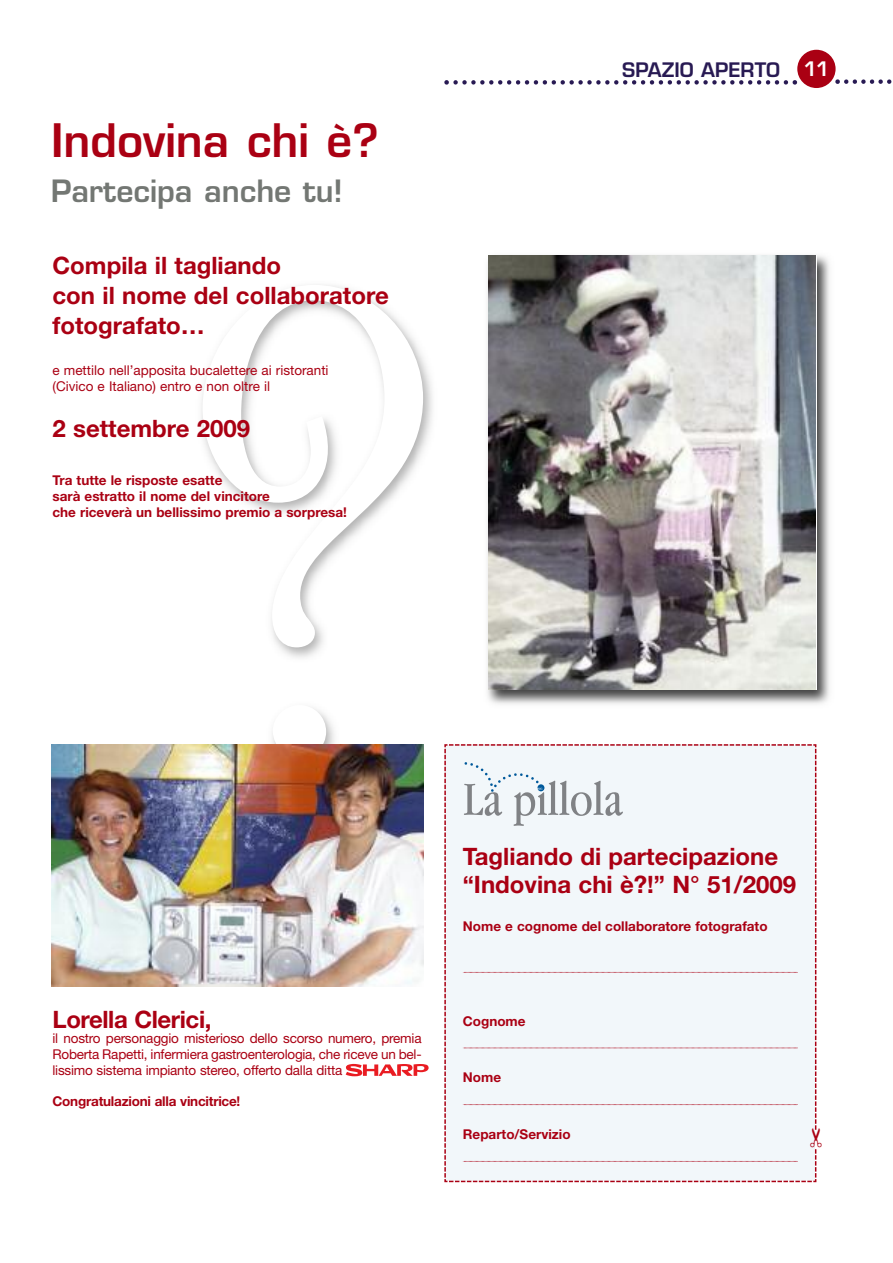
<style>
.page{position:relative;width:893px;height:1263px;background:#fff}
.page>*{position:absolute;margin:0;border:0;box-sizing:border-box;transform-origin:0 0}
.t1{font:600 45px "Eurostile";color:#aa0013}
.t2{font:600 30px "Eurostile";color:#737773}
.t3{font:700 24px/30px "Helvetica Neue";color:#aa0013}
.t4{font:600 19.5px "Eurostile";color:#281a53}
.t5{font:13.5px/15.8px "Helvetica Neue";color:#aa0013}
.t6{font:700 13.5px/15.8px "Helvetica Neue";color:#aa0013}
.s1{color:#fff}
</style>
<div class="page">
<svg style="left:835px;top:79px;width:57px;height:5px"></svg>
<svg style="left:444px;top:80px;width:353px;height:5px"></svg>
<div style="left:797px;top:50px;width:39px;height:38px;background:#aa0013;border-radius:50%"></div>
<img style="left:201px;top:358px;width:232px;height:418px">
<svg style="left:203px;top:285px;width:220px;height:459px"></svg>
<img style="left:487px;top:255px;width:343px;height:449px">
<img style="left:488px;top:255px;width:328px;height:435px">
<img style="left:51px;top:744px;width:372px;height:242px">
<svg style="left:346px;top:1064px;width:83px;height:12px"></svg>
<div style="left:444px;top:744px;width:373px;height:439px;background:#f2f7fa"></div>
<h1 class="t1" style="left:51px;top:123px;width:329px">Indovina chi è?</h1>
<h2 class="t2" style="left:51px;top:180px;width:293px">Partecipa anche tu!</h2>
<h3 class="t3" style="left:53px;top:252px;width:338px">Compila il tagliando<br>con il nome del collaboratore fotografato…</h3>
<p class="t5" style="left:53px;top:364px;width:278px">e mettilo nell’apposita bucalettere ai ristoranti (Civico e Italiano) entro e non oltre il</p>
<h3 class="t3" style="left:53px;top:415px;width:199px">2 settembre 2009</h3>
<p class="t6" style="left:53px;top:474px;width:296px">Tra tutte le risposte esatte<br>sarà estratto il nome del vincitore<br>che riceverà un bellissimo premio a sorpresa!</p>
<h3 class="t4" style="left:622px;top:62px;width:209px">SPAZIO APERTO <span class="s1">11</span></h3>
<h3 class="t3" style="left:53px;top:1006px;width:160px">Lorella Clerici,</h3>
<p class="t5" style="left:53px;top:1032px;width:371px;text-align:justify">il nostro personaggio misterioso dello scorso numero, premia Roberta Rapetti, infermiera gastroenterologia, che riceve un bel&shy;lissimo sistema impianto stereo, offerto dalla ditta</p>
<p class="t6" style="left:53px;top:1095px;width:189px">Congratulazioni alla vincitrice!</p>
<h3 class="t3" style="left:463px;top:844px;width:335px;line-height:28.5px">Tagliando di partecipazione “Indovina chi è?!” N° 51/2009</h3>
<p class="t6" style="left:463px;top:920px;width:306px">Nome e cognome del collaboratore fotografato</p>
<p class="t6" style="left:463px;top:1014px;width:64px">Cognome</p>
<p class="t6" style="left:463px;top:1071px;width:40px">Nome</p>
<p class="t6" style="left:463px;top:1128px;width:109px">Reparto/Servizio</p>
</div>
